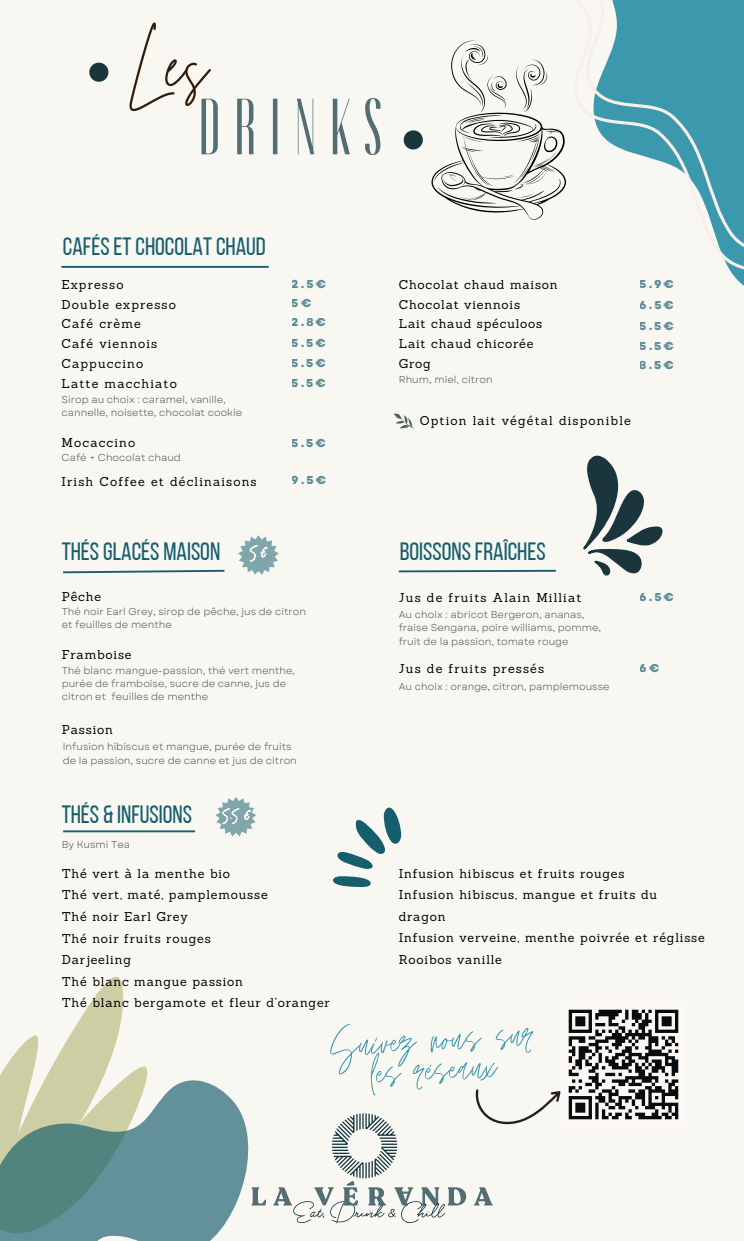
<style>
.page{position:relative;width:744px;height:1241px;background:#fff}
.page>*{position:absolute;margin:0;border:0;box-sizing:border-box;transform-origin:0 0}
.t1{font:81.25px "Devasia";letter-spacing:.16em;color:#526e74}
.t2{font:60.5px "Jonathan";color:#3c99ad}
.t3{font:59.38px "Brittany Signature";color:#321d09}
.t4{font:25px "Bebas Neue";color:#175e6d}
.t5{font:12.5px/21.5px "Sanchez";letter-spacing:.065em;color:#000}
.t6{font:12.5px "Sanchez";letter-spacing:.09em;color:#000}
.t7{font:800 11.38px/19.1px "Garet";color:#175e6d}
.t8{font:10px/13.4px "Garet";color:#515759}
.s1{font-family:"Jonathan";font-size:23.75px;color:#f8f7f2}
</style>
<div class="page">
<div style="left:0;top:0;width:744px;height:1240px;background:#f8f7f2"></div>
<hr style="left:61px;top:266px;width:208px;height:2px;background:#175e6d">
<svg style="left:593px;top:0;width:151px;height:277px;fill:#3c99ad"></svg>
<svg style="left:431px;top:41px;width:135px;height:179px"></svg>
<svg style="left:89px;top:63px;width:19px;height:18px"></svg>
<svg style="left:404px;top:130px;width:18px;height:19px"></svg>
<hr style="left:63px;top:830px;width:132px;height:2px;background:#175e6d">
<img style="left:568px;top:1009px;width:111px;height:111px">
<svg style="left:273px;top:1089px;width:288px;height:134px"></svg>
<svg style="left:1px;top:977px;width:147px;height:97px"></svg>
<svg style="left:63px;top:569px;width:162px;height:5px"></svg>
<svg style="left:0;top:1074px;width:265px;height:166px;fill:#629199"></svg>
<svg style="left:398px;top:455px;width:265px;height:121px"></svg>
<svg style="left:394px;top:413px;width:20px;height:16px"></svg>
<svg style="left:333px;top:807px;width:69px;height:80px"></svg>
<svg style="left:216px;top:797px;width:40px;height:39px"></svg>
<svg style="left:238px;top:535px;width:41px;height:40px"></svg>
<p class="t3" style="left:126px;top:26px;width:83px">Les</p>
<p class="t1" style="left:198px;top:95px;width:186px">DRINKS</p>
<p class="t4" style="left:63px;top:236px;width:204px">CAFÉSETCHOCOLATCHAUD</p>
<p class="t6" style="left:62px;top:276px;width:63px">Expresso</p>
<p class="t6" style="left:62px;top:296px;width:116px">Double expresso</p>
<p class="t6" style="left:62px;top:316px;width:81px">Café crème</p>
<p class="t6" style="left:62px;top:335px;width:97px">Café viennois</p>
<p class="t6" style="left:62px;top:355px;width:83px">Cappuccino</p>
<p class="t6" style="left:62px;top:375px;width:117px">Latte macchiato</p>
<h6 class="t8" style="left:62px;top:392px;width:182px">Sirop au choix : caramel, vanille, cannelle, noisette, chocolat cookie</h6>
<h6 class="t8" style="left:62px;top:450px;width:121px">Café + Chocolat chaud</h6>
<p class="t6" style="left:62px;top:434px;width:75px">Mocaccino</p>
<h6 class="t6" style="left:62px;top:473px;width:196px">Irish Coffee et déclinaisons</h6>
<p class="t7" style="left:292px;top:274px;width:36px">2.5€<br>5€<br>2.8€</p>
<p class="t7" style="left:292px;top:333px;width:35px;line-height:20.1px;text-align:justify">5.5€ 5.5€ 5.5€</p>
<p class="t7" style="left:292px;top:433px;width:35px">5.5€</p>
<p class="t7" style="left:292px;top:470px;width:36px">9.5€</p>
<p class="t4" style="left:62px;top:541px;width:208px">THÉSGLACÉS MAISON <span class="s1">5€</span></p>
<h6 class="t5" style="left:62px;top:585px;width:41px">Pêche</h6>
<h6 class="t8" style="left:62px;top:604px;width:246px">Thé noir Earl Grey, sirop de pêche, jus de citron et feuilles de menthe</h6>
<h6 class="t8" style="left:62px;top:663px;width:235px">Thé blanc mangue-passion, thé vert menthe, purée de framboise, sucre de canne, jus de citron et feuilles de menthe</h6>
<h6 class="t5" style="left:62px;top:643px;width:71px">Framboise</h6>
<p class="t5" style="left:62px;top:719px;width:53px">Passion</p>
<p class="t8" style="left:63px;top:740px;width:236px">Infusion hibiscus et mangue, purée de fruits de la passion, sucre de canne et jus de citron</p>
<p class="t4" style="left:62px;top:804px;width:132px">THÉS &amp; INFUSIONS</p>
<p class="t8" style="left:62px;top:837px;width:70px">By Kusmi Tea</p>
<p class="t5" style="left:62px;top:862px;width:170px">Thé vert à la menthe bio</p>
<p class="t5" style="left:62px;top:884px;width:208px">Thé vert, maté, pamplemousse</p>
<p class="t5" style="left:62px;top:905px;width:128px">Thé noir Earl Grey</p>
<p class="t5" style="left:62px;top:927px;width:151px">Thé noir fruits rouges</p>
<p class="t5" style="left:62px;top:948px;width:71px">Darjeeling</p>
<h6 class="t5" style="left:62px;top:970px;width:183px">Thé blanc mangue passion</h6>
<p class="t5" style="left:62px;top:991px;width:270px">Thé blanc bergamote et fleur d’oranger</p>
<h6 class="t5" style="left:399px;top:274px;width:160px">Chocolat chaud maison</h6>
<h6 class="t5" style="left:399px;top:293px;width:123px">Chocolat viennois</h6>
<h6 class="t5" style="left:399px;top:313px;width:145px">Lait chaud spéculoos</h6>
<h6 class="t5" style="left:399px;top:333px;width:136px">Lait chaud chicorée</h6>
<h6 class="t5" style="left:399px;top:352px;width:33px">Grog</h6>
<p class="t8" style="left:399px;top:373px;width:95px">Rhum, miel, citron</p>
<p class="t7" style="left:640px;top:275px;width:36px">5.9€</p>
<p class="t7" style="left:640px;top:316px;width:35px">5.5€</p>
<p class="t7" style="left:640px;top:295px;width:36px">6.5€</p>
<p class="t7" style="left:640px;top:336px;width:35px">5.5€<br>8.5€</p>
<h4 class="t6" style="left:420px;top:413px;width:213px">Option lait végétal disponible</h4>
<h3 class="t4" style="left:400px;top:541px;width:147px">BOISSONSFRAÎCHES</h3>
<h1 class="t6" style="left:399px;top:589px;width:184px">Jus de fruits Alain Milliat</h1>
<p class="t7" style="left:640px;top:587px;width:36px">6.5€</p>
<p class="t8" style="left:399px;top:608px;width:204px">Au choix : abricot Bergeron, ananas, fraise Sengana, poire williams, pomme, fruit de la passion, tomate rouge</p>
<p class="t8" style="left:399px;top:679px;width:212px">Au choix : orange, citron, pamplemousse</p>
<h4 class="t6" style="left:399px;top:660px;width:147px">Jus de fruits pressés</h4>
<p class="t7" style="left:640px;top:659px;width:21px">6€</p>
<p class="t5" style="left:399px;top:862px;width:227px">Infusion hibiscus et fruits rouges</p>
<p class="t5" style="left:399px;top:884px;width:260px">Infusion hibiscus, mangue et fruits du dragon</p>
<p class="t5" style="left:399px;top:927px;width:307px">Infusion verveine, menthe poivrée et réglisse</p>
<p class="t5" style="left:399px;top:948px;width:105px">Rooibos vanille</p>
<p class="t2" style="left:328px;top:1011px;width:205px;rotate:-3deg">Suivez nous sur</p>
<p class="t2" style="left:369px;top:1039px;width:128px;rotate:-3deg">les réseaux</p>
</div>
